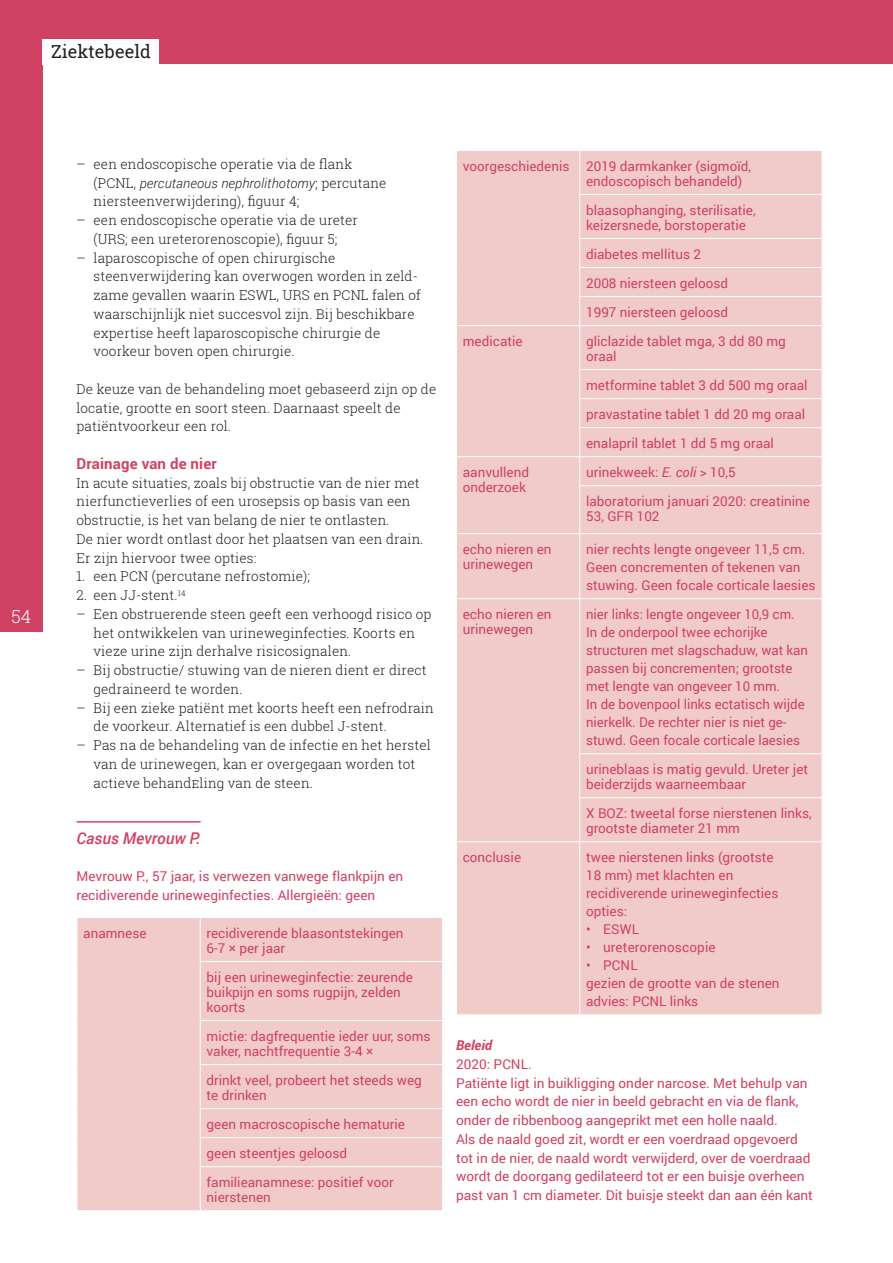
<style>
.page{position:relative;width:893px;height:1263px;background:#fff}
.page>*{position:absolute;margin:0;border:0;box-sizing:border-box;transform-origin:0 0}
.t1{font:18px "Roboto Slab";color:#231f20}
.t2{font:300 18px "Roboto Slab";color:#fff}
.t3{font:italic 500 16.2px "Roboto";color:#d14163}
.t4{font:700 15px "Roboto";letter-spacing:.01em;color:#d14163}
.t5{font:13.5px/18px "Roboto";color:#d14163}
.t6{font:300 13.5px/18.8px "Roboto Slab";letter-spacing:.01em;color:#231f20}
.t7{font:italic 300 13.5px "Roboto";letter-spacing:.01em;color:#231f20}
.t8{font:italic 700 13.5px "Roboto";color:#d14163}
.s1{font-family:"Roboto Slab";font-style:normal}
.s2{font-style:italic}
</style>
<div class="page">
<div style="left:0;top:0;width:893px;height:64px;background:#d14163"></div>
<div style="left:0;top:0;width:43px;height:631px;background:#d14163"></div>
<div style="left:43px;top:39px;width:116px;height:26px;background:#fff"></div>
<hr style="left:77px;top:821px;width:124px;height:1px;background:#d14163">
<div style="left:78px;top:918px;width:364px;height:292px;background:#f1cbca"></div>
<svg style="left:77px;top:1138px;width:1px;height:29px"></svg>
<hr style="left:200px;top:918px;width:1px;height:43px;background:#fff">
<hr style="left:200px;top:961px;width:243px;height:1px;background:#fff">
<hr style="left:200px;top:962px;width:1px;height:58px;background:#fff">
<hr style="left:200px;top:1020px;width:243px;height:1px;background:#fff">
<hr style="left:200px;top:1021px;width:1px;height:43px;background:#fff">
<hr style="left:200px;top:1064px;width:243px;height:1px;background:#fff">
<hr style="left:200px;top:1065px;width:1px;height:43px;background:#fff">
<hr style="left:200px;top:1108px;width:243px;height:1px;background:#fff">
<hr style="left:200px;top:1137px;width:243px;height:1px;background:#fff">
<svg style="left:200px;top:1109px;width:1px;height:57px"></svg>
<hr style="left:200px;top:1166px;width:243px;height:1px;background:#fff">
<hr style="left:200px;top:1167px;width:1px;height:43px;background:#fff">
<div style="left:457px;top:151px;width:365px;height:863px;background:#f1cbca"></div>
<hr style="left:456px;top:598px;width:124px;height:1px;background:#fff">
<hr style="left:579px;top:151px;width:1px;height:43px;background:#fff">
<hr style="left:579px;top:194px;width:243px;height:1px;background:#fff">
<hr style="left:579px;top:195px;width:1px;height:43px;background:#fff">
<hr style="left:579px;top:238px;width:243px;height:1px;background:#fff">
<hr style="left:579px;top:267px;width:243px;height:1px;background:#fff">
<hr style="left:579px;top:296px;width:243px;height:1px;background:#fff">
<svg style="left:579px;top:239px;width:1px;height:86px"></svg>
<hr style="left:456px;top:325px;width:124px;height:1px;background:#fff">
<hr style="left:580px;top:325px;width:242px;height:1px;background:#fff">
<hr style="left:579px;top:326px;width:1px;height:43px;background:#fff">
<hr style="left:579px;top:369px;width:243px;height:1px;background:#fff">
<hr style="left:579px;top:398px;width:243px;height:1px;background:#fff">
<hr style="left:579px;top:427px;width:243px;height:1px;background:#fff">
<hr style="left:456px;top:456px;width:124px;height:1px;background:#fff">
<hr style="left:580px;top:456px;width:242px;height:1px;background:#fff">
<svg style="left:579px;top:370px;width:1px;height:115px"></svg>
<hr style="left:579px;top:485px;width:243px;height:1px;background:#fff">
<hr style="left:579px;top:486px;width:1px;height:47px;background:#fff">
<hr style="left:579px;top:534px;width:1px;height:64px;background:#fff">
<hr style="left:456px;top:533px;width:124px;height:1px;background:#fff">
<hr style="left:580px;top:533px;width:242px;height:1px;background:#fff">
<hr style="left:580px;top:598px;width:242px;height:1px;background:#fff">
<hr style="left:579px;top:599px;width:1px;height:154px;background:#fff">
<hr style="left:579px;top:753px;width:243px;height:1px;background:#fff">
<hr style="left:579px;top:754px;width:1px;height:43px;background:#fff">
<hr style="left:579px;top:797px;width:243px;height:1px;background:#fff">
<hr style="left:579px;top:798px;width:1px;height:43px;background:#fff">
<hr style="left:456px;top:841px;width:124px;height:1px;background:#fff">
<hr style="left:580px;top:841px;width:242px;height:1px;background:#fff">
<hr style="left:579px;top:842px;width:1px;height:172px;background:#fff">
<h1 class="t1" style="left:51px;top:39px;width:101px">Ziektebeeld</h1>
<h1 class="t2" style="left:11px;top:604px;width:21px">54</h1>
<p class="t6" style="left:77px;top:154px;width:277px">– een endoscopische operatie via de flank</p>
<p class="t7" style="left:94px;top:173px;width:294px"><span class="s1">(PCNL,</span> percutaneous nephrolithotomy<span class="s1">; percutane</span></p>
<p class="t6" style="left:94px;top:192px;width:207px">niersteenverwijdering), figuur 4;</p>
<p class="t6" style="left:77px;top:210px;width:283px;text-align:center">– een endoscopische operatie via de ureter (URS; een ureterorenoscopie), figuur 5;</p>
<p class="t6" style="left:94px;top:248px;width:329px;text-indent:-17px">– laparoscopische of open chirurgische steenverwijdering kan overwogen worden in zeld&shy;zame gevallen waarin ESWL, URS en PCNL falen of waarschijnlijk niet succesvol zijn. Bij beschikbare expertise heeft laparoscopische chirurgie de voorkeur boven open chirurgie.</p>
<p class="t6" style="left:77px;top:379px;width:361px">De keuze van de behandeling moet gebaseerd zijn op de locatie, grootte en soort steen. Daarnaast speelt de patiëntvoorkeur een rol.</p>
<p class="t4" style="left:77px;top:453px;width:142px">Drainage van de nier</p>
<p class="t6" style="left:77px;top:473px;width:349px">In acute situaties, zoals bij obstructie van de nier met nierfunctieverlies of een urosepsis op basis van een obstructie, is het van belang de nier te ontlasten.<br>De nier wordt ontlast door het plaatsen van een drain.<br>Er zijn hiervoor twee opties:</p>
<p class="t6" style="left:77px;top:567px;width:235px">1. een PCN (percutane nefrostomie);</p>
<p class="t6" style="left:77px;top:585px;width:111px">2. een JJ-stent.<sup>14</sup></p>
<p class="t6" style="left:94px;top:604px;width:339px;text-indent:-17px">– Een obstruerende steen geeft een verhoogd risico op het ontwikkelen van urineweginfecties. Koorts en vieze urine zijn derhalve risicosignalen.</p>
<p class="t6" style="left:94px;top:660px;width:335px;text-indent:-17px">– Bij obstructie/ stuwing van de nieren dient er direct gedraineerd te worden.</p>
<p class="t6" style="left:94px;top:698px;width:342px;text-indent:-17px">– Bij een zieke patiënt met koorts heeft een nefrodrain de voorkeur. Alternatief is een dubbel J-stent.</p>
<p class="t6" style="left:94px;top:735px;width:339px;text-indent:-17px">– Pas na de behandeling van de infectie en het herstel van de urinewegen, kan er overgegaan worden tot actieve behandEling van de steen.</p>
<p class="t3" style="left:77px;top:827px;width:126px">Casus Mevrouw P.</p>
<p class="t5" style="left:77px;top:867px;width:328px;line-height:18.8px">Mevrouw P., 57 jaar, is verwezen vanwege flankpijn en recidiverende urineweginfecties. Allergieën: geen</p>
<p class="t5" style="left:83px;top:924px;width:65px">anamnese</p>
<p class="t5" style="left:207px;top:925px;width:198px;line-height:15px">recidiverende blaasontstekingen<br>6-7 × per jaar</p>
<p class="t5" style="left:207px;top:969px;width:208px;line-height:15px">bij een urineweginfectie: zeurende buikpijn en soms rugpijn, zelden koorts</p>
<p class="t5" style="left:207px;top:1028px;width:225px;line-height:15px">mictie: dagfrequentie ieder uur, soms vaker, nachtfrequentie 3-4 ×</p>
<p class="t5" style="left:207px;top:1072px;width:217px;line-height:15px">drinkt veel, probeert het steeds weg te drinken</p>
<p class="t5" style="left:207px;top:1109px;width:200px;line-height:29px">geen macroscopische hematurie geen steentjes geloosd familieanamnese: positief voor</p>
<p class="t5" style="left:207px;top:1188px;width:66px">nierstenen</p>
<p class="t5" style="left:586px;top:158px;width:167px;line-height:15px;text-indent:-123px">voorgeschiedenis 2019 darmkanker (sigmoïd, endoscopisch behandeld)</p>
<p class="t5" style="left:586px;top:202px;width:171px;line-height:15px">blaasophanging, sterilisatie, keizersnede, borstoperatie</p>
<p class="t5" style="left:586px;top:239px;width:143px;line-height:29.1px">diabetes mellitus 2<br>2008 niersteen geloosd<br>1997 niersteen geloosd</p>
<p class="t5" style="left:463px;top:332px;width:61px">medicatie</p>
<p class="t5" style="left:586px;top:333px;width:201px;line-height:15px">gliclazide tablet mga, 3 dd 80 mg oraal</p>
<p class="t5" style="left:586px;top:370px;width:223px;line-height:29.1px">metformine tablet 3 dd 500 mg oraal pravastatine tablet 1 dd 20 mg oraal enalapril tablet 1 dd 5 mg oraal</p>
<p class="t5" style="left:463px;top:464px;width:68px;line-height:15px">aanvullend onderzoek</p>
<p class="t5" style="left:586px;top:457px;width:225px;line-height:29.1px">urinekweek: <span class="s2">E. coli</span> &gt; 10,5 laboratorium januari 2020: creatinine</p>
<p class="t5" style="left:586px;top:507px;width:75px">53, GFR 102</p>
<p class="t5" style="left:463px;top:541px;width:90px;line-height:15px">echo nieren en urinewegen</p>
<p class="t5" style="left:586px;top:540px;width:231px">nier rechts lengte ongeveer 11,5 cm.<br>Geen concrementen of tekenen van stuwing. Geen focale corticale laesies</p>
<p class="t5" style="left:463px;top:606px;width:90px;line-height:15px">echo nieren en urinewegen</p>
<p class="t5" style="left:586px;top:605px;width:223px">nier links: lengte ongeveer 10,9 cm.<br>In de onderpool twee echorijke structuren met slagschaduw, wat kan passen bij concrementen; grootste met lengte van ongeveer 10 mm.<br>In de bovenpool links ectatisch wijde nierkelk. De rechter nier is niet ge&shy;stuwd. Geen focale corticale laesies</p>
<p class="t5" style="left:586px;top:761px;width:224px;line-height:15px">urineblaas is matig gevuld. Ureter jet beiderzijds waarneembaar</p>
<p class="t5" style="left:586px;top:805px;width:227px;line-height:15px">X BOZ: tweetal forse nierstenen links, grootste diameter 21 mm</p>
<p class="t5" style="left:463px;top:848px;width:60px">conclusie</p>
<p class="t5" style="left:586px;top:848px;width:194px">twee nierstenen links (grootste<br>18 mm) met klachten en recidiverende urineweginfecties opties:</p>
<p class="t5" style="left:586px;top:920px;width:54px">• ESWL</p>
<p class="t5" style="left:586px;top:938px;width:131px">• ureterorenoscopie</p>
<p class="t5" style="left:586px;top:956px;width:195px">• PCNL<br>gezien de grootte van de stenen advies: PCNL links</p>
<p class="t8" style="left:456px;top:1036px;width:38px">Beleid</p>
<p class="t5" style="left:456px;top:1054px;width:358px;line-height:18.8px">2020: PCNL.<br>Patiënte ligt in buikligging onder narcose. Met behulp van een echo wordt de nier in beeld gebracht en via de flank, onder de ribbenboog aangeprikt met een holle naald.<br>Als de naald goed zit, wordt er een voerdraad opgevoerd tot in de nier, de naald wordt verwijderd, over de voerdraad wordt de doorgang gedilateerd tot er een buisje overheen past van 1 cm diameter. Dit buisje steekt dan aan één kant</p>
</div>
